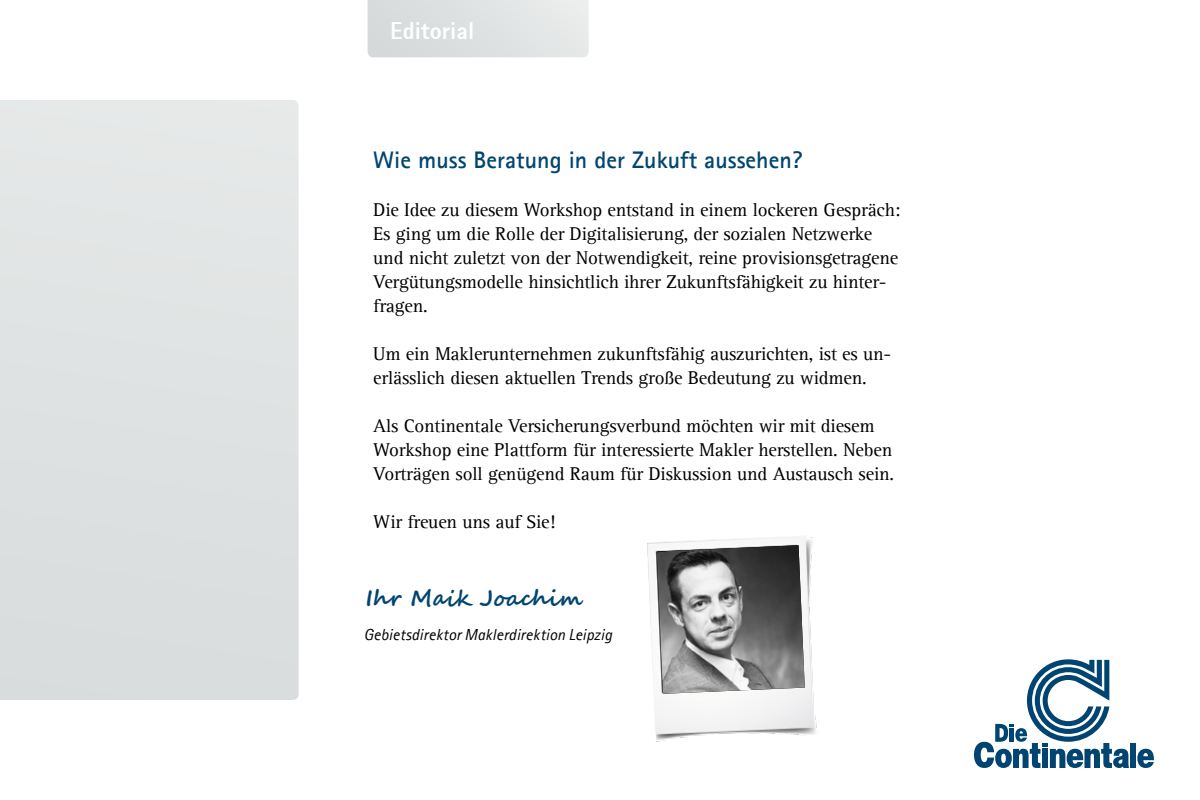
<style>
.page{position:relative;width:1200px;height:800px;background:#fff}
.page>*{position:absolute;margin:0;border:0;box-sizing:border-box;transform-origin:0 0}
.Fließtext__9_5p_sw{font:700 24px "Agfa Rotis Sans Serif";color:#004571}
.Fließtext{font:800 24px "Agfa Rotis Sans Serif";color:#fff}
.Fließtext__9_5p_sw-2{font:700 22px "Segoe Script";color:#004571}
.Fließtext__9_5p_sw-3{font:19px/24px "Agfa Rotis Serif";letter-spacing:-.01em;color:#000}
.Fließtext__9_5p_sw-4{font:italic 16px "Agfa Rotis Sans Serif";letter-spacing:.005em;color:#000}
</style>
<div class="page">
<svg style="left:368px;top:0;width:221px;height:57px;background:#dee1e1"></svg>
<div style="left:0;top:100px;width:299px;height:600px;background:#dfe2e2"></div>
<img style="left:647px;top:536px;width:170px;height:206px">
<img style="left:657px;top:545px;width:148px;height:149px">
<div style="left:1130px;top:743px;width:6px;height:25px;background:#004571"></div>
<svg style="left:974px;top:659px;width:155px;height:109px"></svg>
<svg style="left:1137px;top:749px;width:17px;height:19px"></svg>
<p class="Fließtext" style="left:390px;top:15px;width:85px">Editorial</p>
<p class="Fließtext__9_5p_sw" style="left:373px;top:145px;width:431px">Wie muss Beratung in der Zukuft aussehen?</p>
<p class="Fließtext__9_5p_sw-3" style="left:373px;top:198px;width:529px">Die Idee zu diesem Workshop entstand in einem lockeren Gespräch:<br>Es ging um die Rolle der Digitalisierung, der sozialen Netzwerke und nicht zuletzt von der Notwendigkeit, reine provisionsgetragene Vergütungsmodelle hinsichtlich ihrer Zukunftsfähigkeit zu hinter&shy;fragen.</p>
<p class="Fließtext__9_5p_sw-3" style="left:373px;top:342px;width:520px">Um ein Maklerunternehmen zukunftsfähig auszurichten, ist es un&shy;erlässlich diesen aktuellen Trends große Bedeutung zu widmen.</p>
<p class="Fließtext__9_5p_sw-3" style="left:373px;top:414px;width:522px">Als Continentale Versicherungsverbund möchten wir mit diesem<br>Workshop eine Plattform für interessierte Makler herstellen. Neben<br>Vorträgen soll genügend Raum für Diskussion und Austausch sein.</p>
<p class="Fließtext__9_5p_sw-3" style="left:373px;top:510px;width:184px">Wir freuen uns auf Sie!</p>
<p class="Fließtext__9_5p_sw-2" style="left:366px;top:580px;width:219px">Ihr Maik Joachim</p>
<p class="Fließtext__9_5p_sw-4" style="left:364px;top:625px;width:250px">Gebietsdirektor Maklerdirektion Leipzig</p>
</div>
